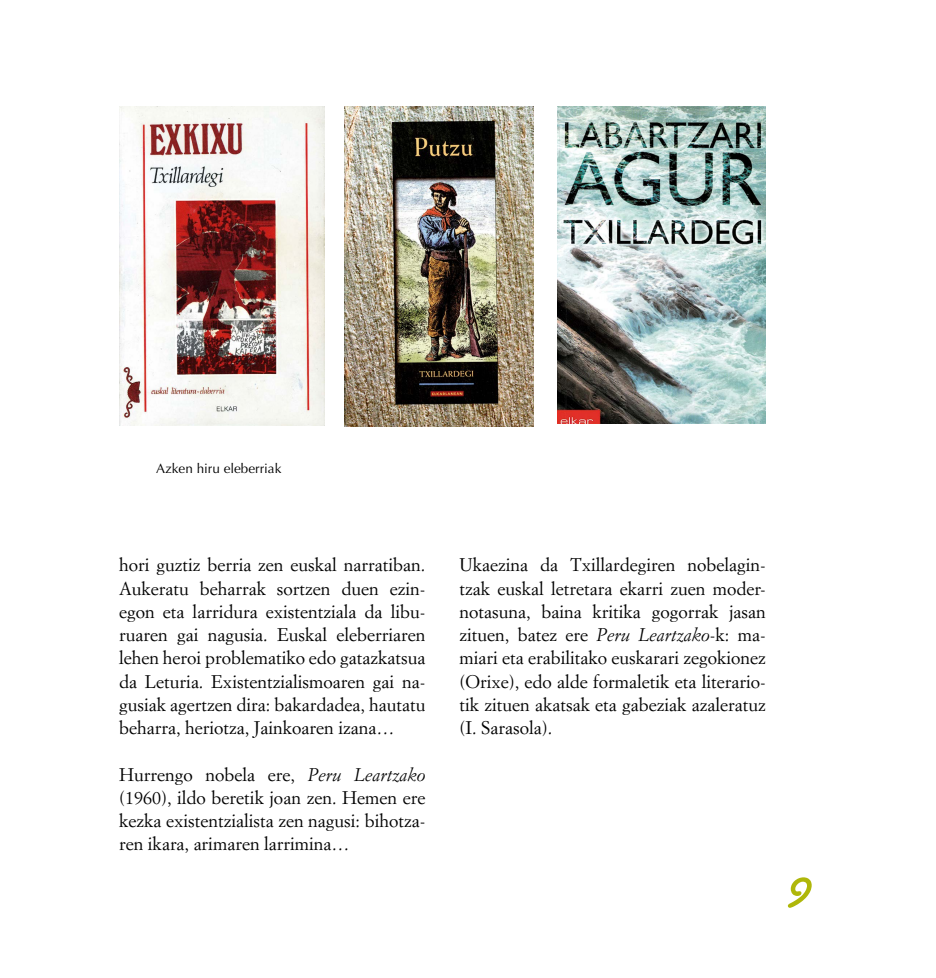
<style>
.page{position:relative;width:936px;height:978px;background:#fff}
.page>*{position:absolute;margin:0;border:0;box-sizing:border-box;transform-origin:0 0}
.t1{font:54px "Santa Fe Let Plain";color:#afb70a}
.t2{font:18px/23.2px "Simoncini Garamond";color:#000;text-align:justify}
.t3{font:13.5px "Optima";color:#000}
.s1{font-style:italic}
</style>
<div class="page">
<img style="left:119px;top:106px;width:205px;height:319px">
<img style="left:344px;top:106px;width:190px;height:321px">
<img style="left:557px;top:106px;width:208px;height:318px">
<p class="t3" style="left:156px;top:460px;width:127px">Azken hiru eleberriak</p>
<p class="t2" style="left:119px;top:553px;width:308px">hori guztiz berria zen euskal narratiban.<br>Aukeratu beharrak sortzen duen ezin&shy;egon eta larridura existentziala da libu&shy;ruaren gai nagusia. Euskal eleberriaren lehen heroi problematiko edo gatazkatsua da Leturia. Existentzialismoaren gai na&shy;gusiak agertzen dira: bakardadea, hautatu beharra, heriotza, Jainkoaren izana…</p>
<p class="t2" style="left:119px;top:762px;width:308px">Hurrengo nobela ere, <span class="s1">Peru Leartzako </span>(1960), ildo beretik joan zen. Hemen ere kezka existentzialista zen nagusi: bihotza&shy;ren ikara, arimaren larrimina…</p>
<p class="t2" style="left:459px;top:553px;width:308px">Ukaezina da Txillardegiren nobelagin&shy;tzak euskal letretara ekarri zuen moder&shy;notasuna, baina kritika gogorrak jasan zituen, batez ere <span class="s1">Peru Leartzako</span>-k: ma&shy;miari eta erabilitako euskarari zegokionez (Orixe), edo alde formaletik eta literario&shy;tik zituen akatsak eta gabeziak azaleratuz (I. Sarasola).</p>
<h1 class="t1" style="left:787px;top:871px;width:25px">9</h1>
</div>
